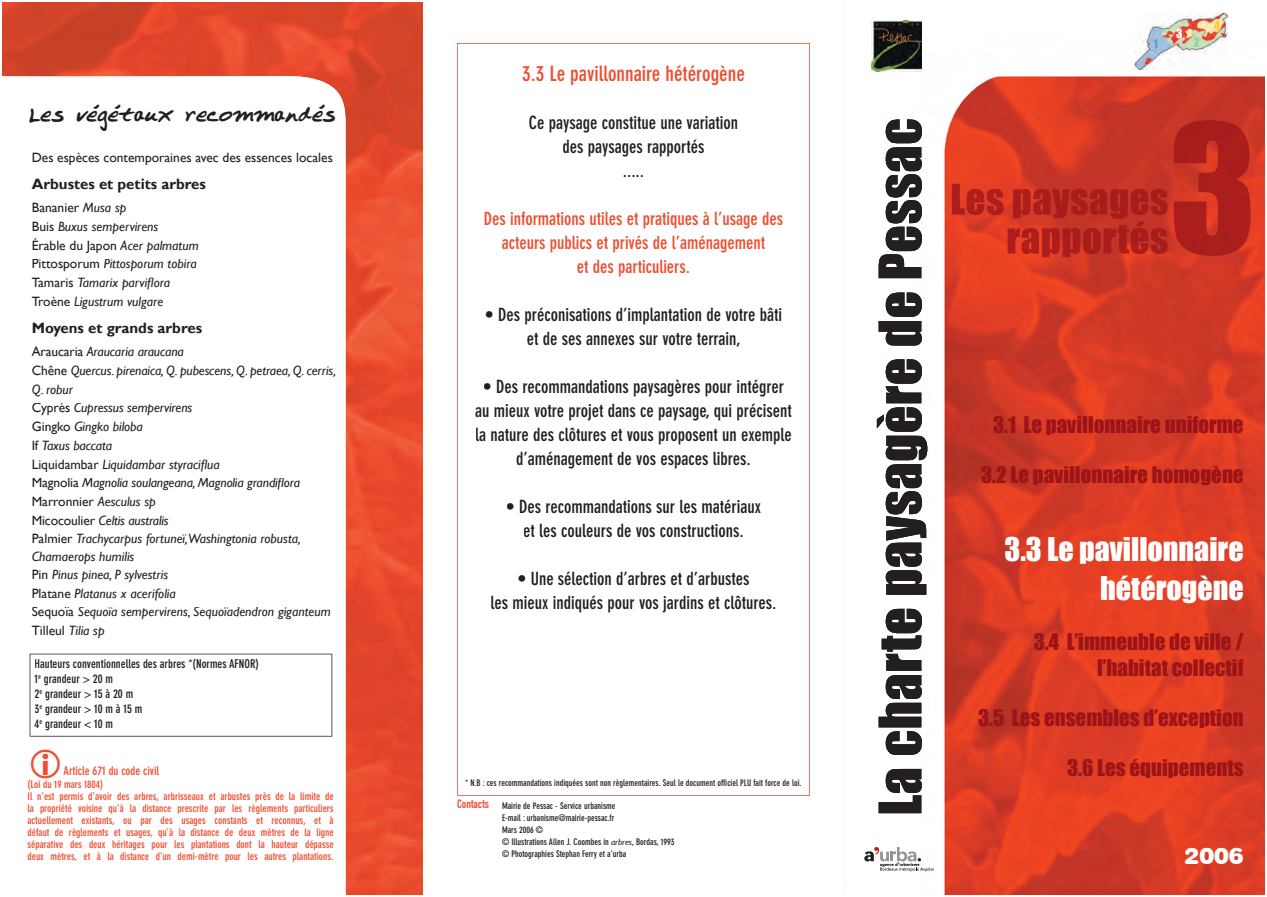
<style>
.page{position:relative;width:1267px;height:897px;background:#fff}
.page>*{position:absolute;margin:0;border:0;box-sizing:border-box;transform-origin:0 0}
.t1{font:30px/39px "Impact";color:#fff;text-align:right}
.t2{font:22.5px "Swiss 721 BT Black Rounded";color:#fff}
.t3{font:21px/25.2px "Impact";color:#9c1418;text-align:right}
.t4{font:700 condensed 21px "DIN Neuzeit Grotesk";color:#ef4d2f}
.t5{font:21px "Ripley Script";letter-spacing:-.01em;color:#231f20}
.t6{font:700 condensed 18px/24px "DIN Neuzeit Grotesk";color:#231f20;text-align:center}
.t7{font:700 condensed 18px/24px "DIN Neuzeit Grotesk";color:#ef4d2f;text-align:center}
.t8{font:700 15px "Gill Sans";color:#231f20}
.t9{font:italic 13.5px/18.6px "Gill Sans";color:#231f20}
.t10{font:13.5px "Gill Sans";color:#231f20}
.t11{font:700 condensed 12px/15px "DIN Neuzeit Grotesk";color:#231f20}
.t12{font:700 condensed 12px "DIN Neuzeit Grotesk";color:#ef4d2f}
.t13{font:12px "DIN Engschrift";color:#ef4d2f}
.t14{font:12px "Impact";color:#fff}
.t15{font:700 condensed 10.5px/12px "DIN Neuzeit Grotesk";color:#ef4d2f}
.t16{font:700 condensed 9px/12px "DIN Neuzeit Grotesk";color:#231f20}
.s1{font-style:normal}
.s2{font-family:"Gill Sans";font-weight:400;font-style:italic;font-stretch:normal}
</style>
<div class="page">
<img style="left:876px;top:12px;width:389px;height:883px">
<img style="left:877px;top:119px;width:50px;height:694px">
<svg style="left:864px;top:847px;width:70px;height:25px"></svg>
<img style="left:317px;top:2px;width:106px;height:893px">
<img style="left:2px;top:2px;width:317px;height:106px">
<img style="left:952px;top:184px;width:216px;height:35px">
<img style="left:1007px;top:221px;width:160px;height:36px">
<img style="left:1174px;top:120px;width:76px;height:136px">
<img style="left:1134px;top:13px;width:94px;height:57px">
<svg style="left:1194px;top:37px;width:5px;height:10px"></svg>
<svg style="left:1153px;top:39px;width:4px;height:9px"></svg>
<svg style="left:1214px;top:21px;width:6px;height:9px"></svg>
<svg style="left:30px;top:654px;width:302px;height:83px"></svg>
<img style="left:871px;top:19px;width:54px;height:55px">
<img style="left:871px;top:21px;width:50px;height:50px">
<hr style="left:457px;top:43px;width:1px;height:752px;background:#ef4d2f">
<hr style="left:457px;top:795px;width:352px;height:1px;background:#ef4d2f">
<hr style="left:809px;top:43px;width:1px;height:752px;background:#ef4d2f">
<hr style="left:457px;top:43px;width:352px;height:1px;background:#ef4d2f">
<h3 class="t5" style="left:28px;top:101px;width:309px">Les végétaux recommandés</h3>
<p class="t10" style="left:32px;top:149px;width:303px">Des espèces contemporaines avec des essences locales</p>
<p class="t8" style="left:32px;top:175px;width:176px">Arbustes et petits arbres</p>
<p class="t9" style="left:32px;top:198px;width:168px"><span class="s1">Bananier</span> Musa sp<br><span class="s1">Buis</span> Buxus sempervirens<br><span class="s1">Érable du Japon</span> Acer palmatum<br><span class="s1">Pittosporum</span> Pittosporum tobira<br><span class="s1">Tamaris</span> Tamarix parviflora<br><span class="s1">Troène</span> Ligustrum vulgare</p>
<p class="t8" style="left:32px;top:319px;width:172px">Moyens et grands arbres</p>
<p class="t9" style="left:32px;top:342px;width:306px"><span class="s1">Araucaria</span> Araucaria araucana<br><span class="s1">Chêne</span> Quercus. pirenaica, Q. pubescens, Q. petraea, Q. cerris, Q. robur<br><span class="s1">Cyprès</span> Cupressus sempervirens<br><span class="s1">Gingko</span> Gingko biloba<br><span class="s1">If</span> Taxus baccata<br><span class="s1">Liquidambar</span> Liquidambar styraciflua<br><span class="s1">Magnolia</span> Magnolia soulangeana, Magnolia grandiflora <span class="s1">Marronnier</span> Aesculus sp<br><span class="s1">Micocoulier</span> Celtis australis<br><span class="s1">Palmier</span> Trachycarpus fortuneï,Washingtonia robusta, Chamaerops humilis<br><span class="s1">Pin</span> Pinus pinea, P sylvestris<br><span class="s1">Platane</span> Platanus x acerifolia<br><span class="s1">Sequoïa</span> Sequoïa sempervirens, Sequoïadendron giganteum <span class="s1">Tilleul</span> Tilia sp</p>
<p class="t11" style="left:35px;top:656px;width:226px">Hauteurs conventionnelles des arbres *(Normes AFNOR)<br>1<sup>e</sup> grandeur &gt; 20 m<br>2<sup>e</sup> grandeur &gt; 15 à 20 m<br>3<sup>e</sup> grandeur &gt; 10 m à 15 m<br>4<sup>e</sup> grandeur &lt; 10 m</p>
<p class="t12" style="left:63px;top:764px;width:97px">Article 671 du code civil</p>
<p class="t15" style="left:27px;top:778px;width:308px">(Loi du 19 mars 1804)<br>Il n’est permis d’avoir des arbres, arbrisseaux et arbustes près de la limite de la propriété voisine qu’à la distance prescrite par les règlements particuliers actuellement existants, ou par des usages constants et reconnus, et à défaut de règlements et usages, qu’à la distance de deux mètres de la ligne séparative des deux héritages pour les plantations dont la hauteur dépasse deux mètres, et à la distance d’un demi-mètre pour les autres plantations.</p>
<h3 class="t4" style="left:522px;top:61px;width:224px">3.3 Le pavillonnaire hétérogène</h3>
<h3 class="t6" style="left:529px;top:111px;width:211px">Ce paysage constitue une variation des paysages rapportés<br>.....</h3>
<h3 class="t7" style="left:484px;top:207px;width:301px">Des informations utiles et pratiques à l’usage des acteurs publics et privés de l’aménagement<br>et des particuliers.</h3>
<h3 class="t6" style="left:485px;top:303px;width:299px">• Des préconisations d’implantation de votre bâti et de ses annexes sur votre terrain,</h3>
<h3 class="t6" style="left:475px;top:375px;width:318px">• Des recommandations paysagères pour intégrer au mieux votre projet dans ce paysage, qui précisent la nature des clôtures et vous proposent un exemple d’aménagement de vos espaces libres.</h3>
<h3 class="t6" style="left:506px;top:495px;width:257px">• Des recommandations sur les matériaux et les couleurs de vos constructions.</h3>
<h3 class="t6" style="left:491px;top:567px;width:287px">• Une sélection d’arbres et d’arbustes<br>les mieux indiqués pour vos jardins et clôtures.</h3>
<p class="t16" style="left:465px;top:777px;width:338px">* N.B : ces recommandations indiquées sont non règlementaires. Seul le document officiel PLU fait force de loi.</p>
<p class="t13" style="left:457px;top:797px;width:33px">Contacts</p>
<p class="t16" style="left:502px;top:799px;width:174px">Mairie de Pessac - Service urbanisme<br>E-mail : urbanisme@mairie-pessac.fr<br>Mars 2006 ©<br>© Illustrations Allen J. Coombes in <span class="s2">arbres</span>, Bordas, 1993 © Photographies Stephan Ferry et a’urba</p>
<p class="t14" style="left:1176px;top:24px;width:8px">3</p>
<h3 class="t3" style="left:993px;top:411px;width:252px">3.1 Le pavillonnaire uniforme</h3>
<h3 class="t3" style="left:981px;top:462px;width:264px">3.2 Le pavillonnaire homogène</h3>
<h1 class="t1" style="left:1004px;top:529px;width:241px">3.3 Le pavillonnaire hétérogène</h1>
<h3 class="t3" style="left:1034px;top:629px;width:211px">3.4 L’immeuble de ville / l’habitat collectif</h3>
<h3 class="t3" style="left:978px;top:705px;width:267px">3.5 Les ensembles d’exception</h3>
<h3 class="t3" style="left:1067px;top:755px;width:178px">3.6 Les équipements</h3>
<h2 class="t2" style="left:1184px;top:842px;width:61px">2006</h2>
</div>
